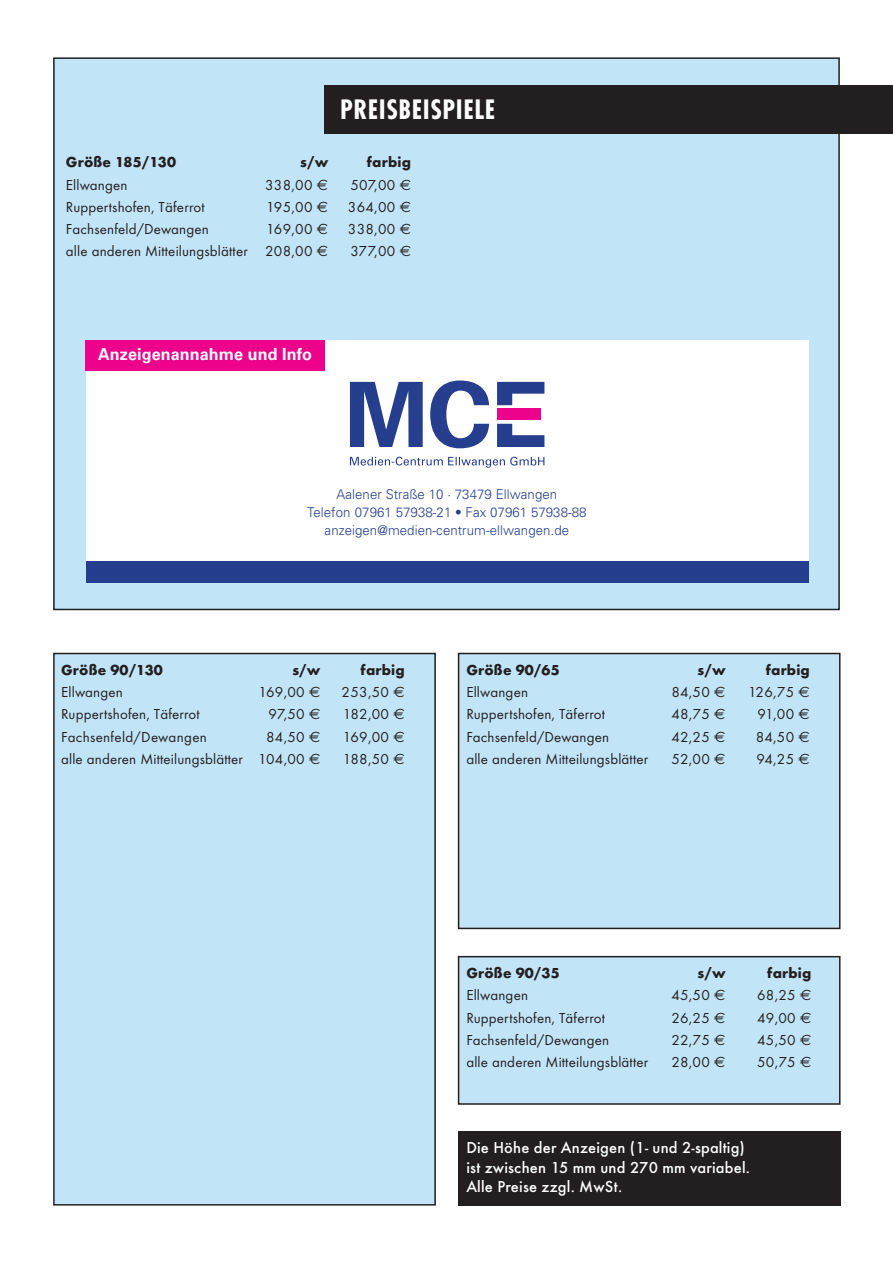
<style>
.page{position:relative;width:893px;height:1263px;background:#fff}
.page>*{position:absolute;margin:0;border:0;box-sizing:border-box;transform-origin:0 0}
.t1{font:700 condensed 29.4px "Futura T";letter-spacing:.02em;color:#fff}
.t2{font:500 16.5px/19.8px "Futura T";letter-spacing:.01em;color:#fff}
.t3{font:700 16.5px "Univers";letter-spacing:.005em;color:#fff}
.t4{font:15px "Futura T";letter-spacing:.01em;color:#231f20}
.t5{font:700 15px "Futura T";letter-spacing:.01em;color:#231f20}
.t6{font:300 13.5px/18px "Univers";letter-spacing:.005em;color:#253f8e;text-align:center}
.s1{font-family:"Euro Sans"}
</style>
<div class="page">
<div style="left:54px;top:58px;width:785px;height:551px;background:#c1e4f7"></div>
<div style="left:54px;top:653px;width:381px;height:552px;background:#c1e4f7"></div>
<div style="left:53px;top:653px;width:383px;height:552px;border:2px solid #231f20"></div>
<div style="left:459px;top:653px;width:381px;height:275px;background:#c1e4f7"></div>
<div style="left:458px;top:653px;width:382px;height:276px;border:2px solid #231f20"></div>
<div style="left:459px;top:957px;width:381px;height:147px;background:#c1e4f7"></div>
<div style="left:458px;top:956px;width:382px;height:149px;border:2px solid #231f20"></div>
<div style="left:325px;top:85px;width:568px;height:49px;background:#231f20"></div>
<div style="left:458px;top:1131px;width:382px;height:74px;background:#231f20"></div>
<div style="left:86px;top:340px;width:723px;height:243px;background:#fff"></div>
<div style="left:85px;top:340px;width:240px;height:31px;background:#ed028c"></div>
<div style="left:86px;top:561px;width:723px;height:22px;background:#253f8e"></div>
<svg style="left:350px;top:457px;width:194px;height:11px"></svg>
<svg style="left:350px;top:382px;width:73px;height:65px"></svg>
<svg style="left:430px;top:380px;width:59px;height:68px"></svg>
<svg style="left:497px;top:382px;width:47px;height:23px"></svg>
<svg style="left:497px;top:424px;width:47px;height:23px"></svg>
<div style="left:497px;top:408px;width:43px;height:12px;background:#ed028c"></div>
<h1 class="t1" style="left:340px;top:92px;width:154px">PREISBEISPIELe</h1>
<p class="t5" style="left:66px;top:154px;width:112px">Größe 185/130</p>
<p class="t5" style="left:300px;top:154px;width:30px">s/w</p>
<p class="t5" style="left:367px;top:154px;width:46px">farbig</p>
<p class="t4" style="left:66px;top:176px;width:63px">Ellwangen</p>
<p class="t4" style="left:265px;top:176px;width:65px">338,00 <span class="s1">E</span></p>
<p class="t4" style="left:350px;top:176px;width:62px">507,00 <span class="s1">E</span></p>
<p class="t4" style="left:66px;top:198px;width:140px">Ruppertshofen, Täferrot</p>
<p class="t4" style="left:266px;top:198px;width:63px">195,00 <span class="s1">E</span></p>
<p class="t4" style="left:348px;top:198px;width:65px">364,00 <span class="s1">E</span></p>
<p class="t4" style="left:66px;top:220px;width:144px">Fachsenfeld/Dewangen</p>
<p class="t4" style="left:266px;top:220px;width:63px">169,00 <span class="s1">E</span></p>
<p class="t4" style="left:348px;top:220px;width:65px">338,00 <span class="s1">E</span></p>
<p class="t4" style="left:66px;top:243px;width:264px">alle anderen Mitteilungsblätter 208,00 <span class="s1">E</span></p>
<p class="t4" style="left:350px;top:243px;width:62px">377,00 <span class="s1">E</span></p>
<p class="t3" style="left:98px;top:344px;width:215px">Anzeigenannahme und Info</p>
<p class="t6" style="left:307px;top:485px;width:281px">Aalener Straße 10 · 73479 Ellwangen<br>Telefon 07961 57938-21 • Fax 07961 57938-88 anzeigen@medien-centrum-ellwangen.de</p>
<p class="t5" style="left:61px;top:661px;width:103px">Größe 90/130</p>
<p class="t5" style="left:292px;top:661px;width:30px">s/w</p>
<p class="t5" style="left:360px;top:661px;width:46px">farbig</p>
<p class="t4" style="left:61px;top:683px;width:63px">Ellwangen</p>
<p class="t4" style="left:258px;top:683px;width:63px">169,00 <span class="s1">E</span></p>
<p class="t4" style="left:342px;top:683px;width:65px">253,50 <span class="s1">E</span></p>
<p class="t4" style="left:61px;top:706px;width:140px">Ruppertshofen, Täferrot</p>
<p class="t4" style="left:268px;top:706px;width:53px">97,50 <span class="s1">E</span></p>
<p class="t4" style="left:343px;top:706px;width:63px">182,00 <span class="s1">E</span></p>
<p class="t4" style="left:61px;top:728px;width:147px">Fachsenfeld/Dewangen</p>
<p class="t4" style="left:266px;top:728px;width:56px">84,50 <span class="s1">E</span></p>
<p class="t4" style="left:343px;top:728px;width:63px">169,00 <span class="s1">E</span></p>
<p class="t4" style="left:61px;top:750px;width:261px">alle anderen Mitteilungsblätter 104,00 <span class="s1">E</span></p>
<p class="t4" style="left:343px;top:750px;width:63px">188,50 <span class="s1">E</span></p>
<p class="t5" style="left:466px;top:661px;width:95px">Größe 90/65</p>
<p class="t5" style="left:698px;top:661px;width:30px">s/w</p>
<p class="t5" style="left:766px;top:661px;width:46px">farbig</p>
<p class="t4" style="left:466px;top:683px;width:63px">Ellwangen</p>
<p class="t4" style="left:671px;top:683px;width:56px">84,50 <span class="s1">E</span></p>
<p class="t4" style="left:748px;top:683px;width:63px">126,75 <span class="s1">E</span></p>
<p class="t4" style="left:466px;top:706px;width:140px">Ruppertshofen, Täferrot</p>
<p class="t4" style="left:671px;top:706px;width:56px">48,75 <span class="s1">E</span></p>
<p class="t4" style="left:757px;top:706px;width:54px">91,00 <span class="s1">E</span></p>
<p class="t4" style="left:466px;top:728px;width:144px">Fachsenfeld/Dewangen</p>
<p class="t4" style="left:671px;top:728px;width:56px">42,25 <span class="s1">E</span></p>
<p class="t4" style="left:756px;top:728px;width:56px">84,50 <span class="s1">E</span></p>
<p class="t4" style="left:466px;top:750px;width:183px">alle anderen Mitteilungsblätter</p>
<p class="t4" style="left:671px;top:750px;width:56px">52,00 <span class="s1">E</span></p>
<p class="t4" style="left:757px;top:750px;width:55px">94,25 <span class="s1">E</span></p>
<p class="t5" style="left:466px;top:964px;width:95px">Größe 90/35</p>
<p class="t5" style="left:698px;top:964px;width:30px">s/w</p>
<p class="t5" style="left:767px;top:964px;width:46px">farbig</p>
<p class="t4" style="left:466px;top:986px;width:63px">Ellwangen</p>
<p class="t4" style="left:671px;top:986px;width:56px">45,50 <span class="s1">E</span></p>
<p class="t4" style="left:757px;top:986px;width:56px">68,25 <span class="s1">E</span></p>
<p class="t4" style="left:466px;top:1009px;width:140px">Ruppertshofen, Täferrot</p>
<p class="t4" style="left:671px;top:1009px;width:56px">26,25 <span class="s1">E</span></p>
<p class="t4" style="left:757px;top:1009px;width:56px">49,00 <span class="s1">E</span></p>
<p class="t4" style="left:466px;top:1031px;width:144px">Fachsenfeld/Dewangen</p>
<p class="t4" style="left:671px;top:1031px;width:56px">22,75 <span class="s1">E</span></p>
<p class="t4" style="left:757px;top:1031px;width:56px">45,50 <span class="s1">E</span></p>
<p class="t4" style="left:466px;top:1053px;width:183px">alle anderen Mitteilungsblätter</p>
<p class="t4" style="left:671px;top:1053px;width:56px">28,00 <span class="s1">E</span></p>
<p class="t4" style="left:757px;top:1053px;width:56px">50,75 <span class="s1">E</span></p>
<p class="t2" style="left:466px;top:1137px;width:285px">Die Höhe der Anzeigen (1- und 2-spaltig) ist zwischen 15 mm und 270 mm variabel.<br>Alle Preise zzgl. MwSt.</p>
</div>
